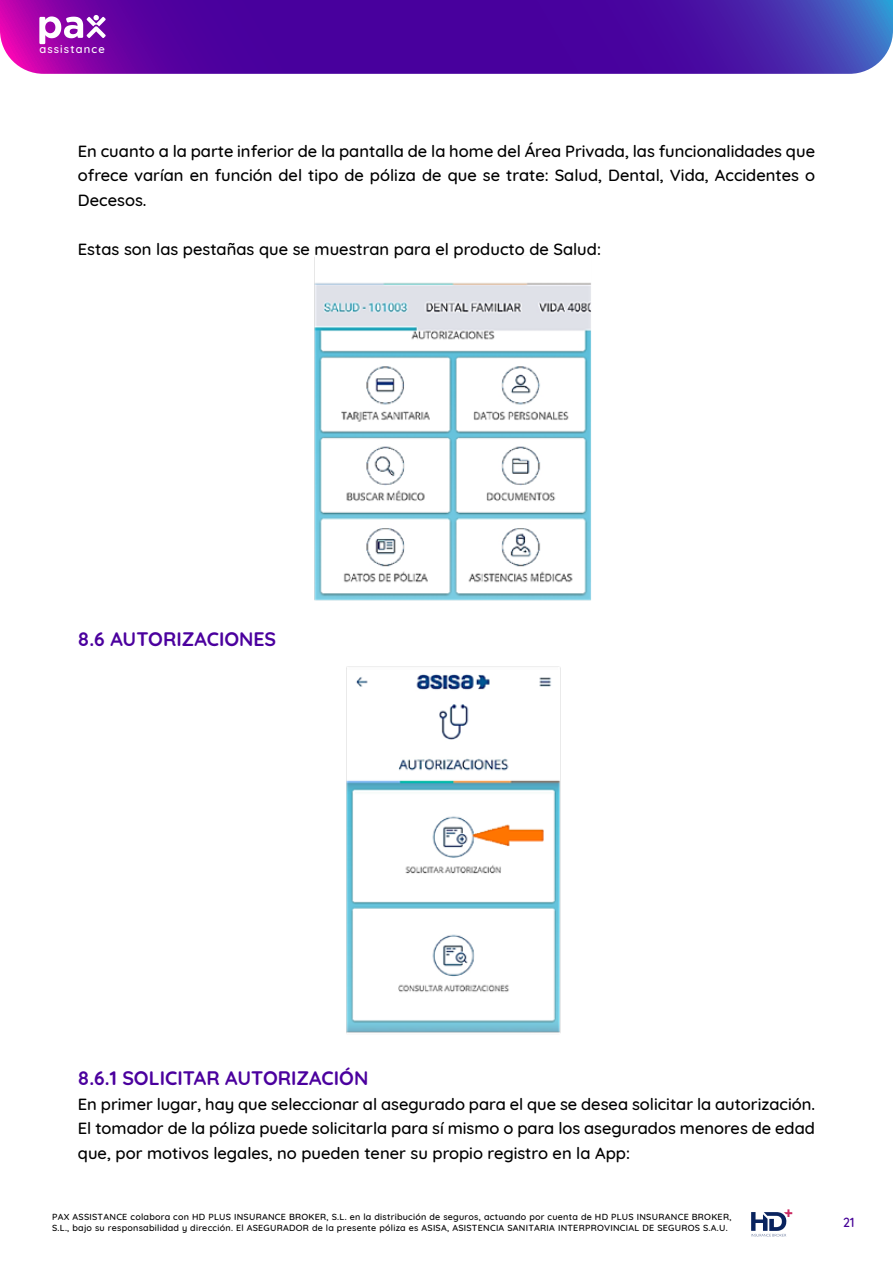
<style>
.page{position:relative;width:893px;height:1263px;background:#fff}
.page>*{position:absolute;margin:0;border:0;box-sizing:border-box;transform-origin:0 0}
.t1{font:700 19.5px "Quicksand";color:#4b009e}
.t2{font:500 16.5px/24.6px "Quicksand";color:#000;text-align:justify}
.t3{font:500 13.5px "Quicksand";color:#440196;scale:.91 1}
.t4{font:500 11.25px "Quicksand";letter-spacing:.1em;color:#fff}
.t5{font:500 9px/10.8px "Quicksand";letter-spacing:.03em;color:#000}
</style>
<div class="page">
<img style="left:314px;top:257px;width:277px;height:344px">
<svg style="left:0;top:0;width:893px;height:74px"></svg>
<svg style="left:39px;top:15px;width:67px;height:29px"></svg>
<img style="left:346px;top:666px;width:215px;height:367px">
<svg style="left:751px;top:1209px;width:41px;height:28px"></svg>
<p class="t4" style="left:39px;top:40px;width:67px">assistance</p>
<p class="t2" style="left:78px;top:137px;width:739px">En cuanto a la parte inferior de la pantalla de la home del Área Privada, las funcionalidades que ofrece varían en función del tipo de póliza de que se trate: Salud, Dental, Vida, Accidentes o Decesos.</p>
<p class="t2" style="left:78px;top:236px;width:525px">Estas son las pestañas que se muestran para el producto de Salud:</p>
<p class="t1" style="left:78px;top:623px;width:200px">8.6 AUTORIZACIONES</p>
<p class="t1" style="left:78px;top:1062px;width:292px">8.6.1 SOLICITAR AUTORIZACIÓN</p>
<p class="t2" style="left:78px;top:1090px;width:739px">En primer lugar, hay que seleccionar al asegurado para el que se desea solicitar la autorización.<br>El tomador de la póliza puede solicitarla para sí mismo o para los asegurados menores de edad que, por motivos legales, no pueden tener su propio registro en la App:</p>
<p class="t5" style="left:52px;top:1210px;width:681px">PAX ASSISTANCE colabora con HD PLUS INSURANCE BROKER, S.L. en la distribución de seguros, actuando por cuenta de HD PLUS INSURANCE BROKER,<br>S.L., bajo su responsabilidad y dirección. El ASEGURADOR de la presente póliza es ASISA, ASISTENCIA SANITARIA INTERPROVINCIAL DE SEGUROS S.A.U.</p>
<p class="t3" style="left:843px;top:1211px;width:14px">21</p>
</div>
